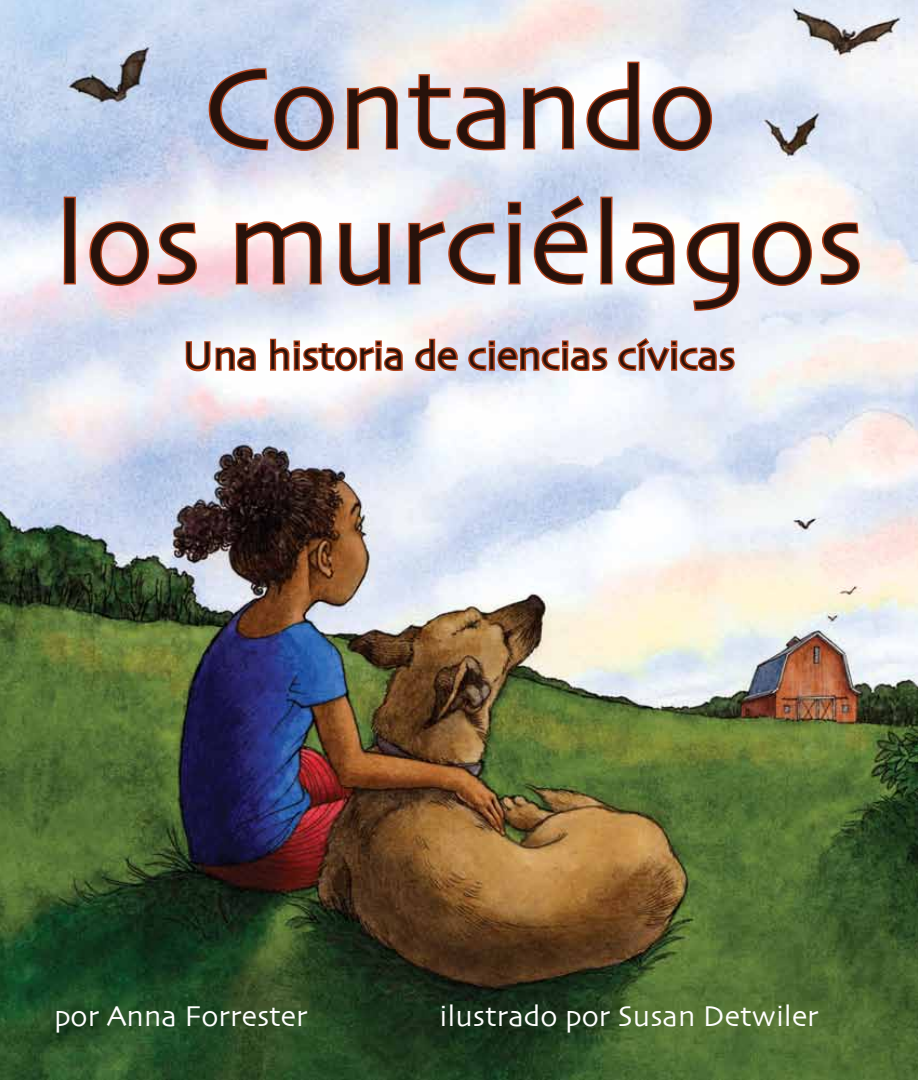
<style>
.page{position:relative;width:918px;height:1080px;background:#fff}
.page>*{position:absolute;margin:0;border:0;box-sizing:border-box;transform-origin:0 0}
.t1{font:118.5px/135px "Skia";color:#27120b;text-align:center}
.t2{font:40.5px "Skia";color:#27120b}
.t3{font:30px "Skia";color:#fff}
</style>
<div class="page">
<img style="left:0;top:0;width:918px;height:1080px">
<svg style="left:207px;top:67px;width:129px;height:86px;background:#bcb6c7"></svg>
<svg style="left:345px;top:85px;width:54px;height:66px;background:#d9bcb4"></svg>
<svg style="left:407px;top:73px;width:100px;height:79px;background:#dac3c3"></svg>
<svg style="left:522px;top:85px;width:54px;height:66px"></svg>
<svg style="left:585px;top:60px;width:56px;height:92px"></svg>
<svg style="left:651px;top:85px;width:63px;height:68px;background:#d3c0c3"></svg>
<svg style="left:62px;top:195px;width:15px;height:91px"></svg>
<svg style="left:88px;top:220px;width:111px;height:68px;background:#e6bdb9"></svg>
<svg style="left:234px;top:220px;width:89px;height:66px"></svg>
<svg style="left:338px;top:221px;width:54px;height:66px"></svg>
<svg style="left:407px;top:219px;width:90px;height:67px;background:#d2c0c5"></svg>
<svg style="left:506px;top:200px;width:17px;height:86px"></svg>
<svg style="left:532px;top:193px;width:57px;height:93px"></svg>
<svg style="left:599px;top:195px;width:15px;height:91px"></svg>
<svg style="left:624px;top:221px;width:52px;height:66px"></svg>
<svg style="left:685px;top:221px;width:56px;height:91px"></svg>
<svg style="left:751px;top:220px;width:111px;height:68px"></svg>
<svg style="left:184px;top:340px;width:74px;height:33px"></svg>
<svg style="left:269px;top:337px;width:136px;height:36px"></svg>
<svg style="left:413px;top:337px;width:47px;height:36px;background:#d4a598"></svg>
<svg style="left:466px;top:339px;width:144px;height:34px;background:#cb9f99"></svg>
<svg style="left:616px;top:336px;width:121px;height:45px;background:#d5b7b4"></svg>
<h1 class="t1" style="left:54px;top:49px;width:812px">Contando<br>los murciélagos</h1>
<h2 class="t2" style="left:183px;top:332px;width:554px">Una historia de ciencias cívicas</h2>
<p class="t3" style="left:54px;top:998px;width:255px">por Anna Forrester</p>
<p class="t3" style="left:440px;top:998px;width:381px">ilustrado por Susan Detwiler</p>
</div>
